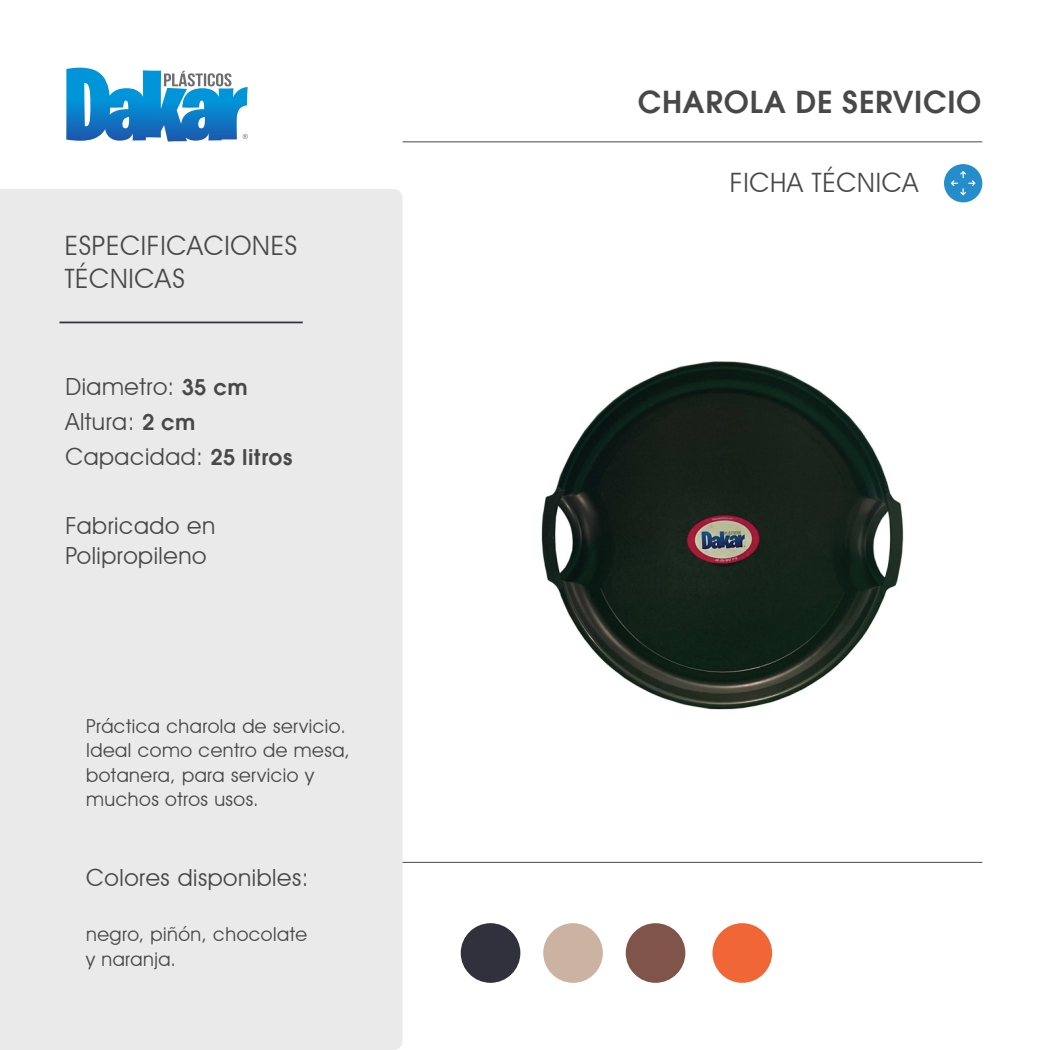
<style>
.page{position:relative;width:1050px;height:1050px;background:#fff}
.page>*{position:absolute;margin:0;border:0;box-sizing:border-box;transform-origin:0 0}
.t1{font:600 33.07px "Avant Gar Got Itc TEE";letter-spacing:.025em;color:#494848}
.t2{font:26.69px/32px "Avant Garde IT Cby BT";letter-spacing:.025em;color:#494848}
.t3{font:23.62px/35px "Avant Garde IT Cby BT";letter-spacing:.025em;color:#494848}
.t4{font:19.25px/24.5px "Avant Garde IT Cby BT";letter-spacing:.025em;color:#494848}
.s1{font-family:"Avant Gar Got Itc TEE";font-weight:600}
</style>
<div class="page">
<div style="left:0;top:189px;width:403px;height:861px;background:#eaeaea"></div>
<svg style="left:66px;top:68px;width:182px;height:74px"></svg>
<hr style="left:403px;top:141px;width:579px;height:1px;background:#494848">
<hr style="left:403px;top:862px;width:579px;height:1px;background:#494848">
<div style="left:461px;top:923px;width:59px;height:60px;background:#31313d;border-radius:50%"></div>
<div style="left:543px;top:923px;width:60px;height:60px;background:#ccb2a1;border-radius:50%"></div>
<div style="left:626px;top:923px;width:59px;height:60px;background:#805449;border-radius:50%"></div>
<div style="left:712px;top:923px;width:60px;height:60px;background:#f16636;border-radius:50%"></div>
<hr style="left:60px;top:322px;width:243px;height:1px;background:#31313d">
<img style="left:541px;top:361px;width:363px;height:349px">
<div style="left:944px;top:164px;width:38px;height:38px;background:#268dcd;border-radius:50%"></div>
<svg style="left:951px;top:171px;width:24px;height:24px"></svg>
<h2 class="t2" style="left:65px;top:230px;width:234px">ESPECIFICACIONES<br>TÉCNICAS</h2>
<p class="t3" style="left:65px;top:368px;width:229px">Diametro: <span class="s1">35 cm<br></span>Altura: <span class="s1">2 cm<br></span>Capacidad: <span class="s1">25 litros</span></p>
<p class="t3" style="left:65px;top:510px;width:151px;line-height:30.6px">Fabricado en<br>Polipropileno</p>
<p class="t4" style="left:86px;top:714px;width:265px">Práctica charola de servicio.<br>Ideal como centro de mesa, botanera, para servicio y muchos otros usos.</p>
<p class="t3" style="left:86px;top:860px;width:224px">Colores disponibles:</p>
<p class="t4" style="left:86px;top:922px;width:222px">negro, piñón, chocolate y naranja.</p>
<h1 class="t1" style="left:638px;top:82px;width:345px">CHAROLA DE SERVICIO</h1>
<h2 class="t2" style="left:730px;top:167px;width:190px">FICHA TÉCNICA</h2>
</div>
